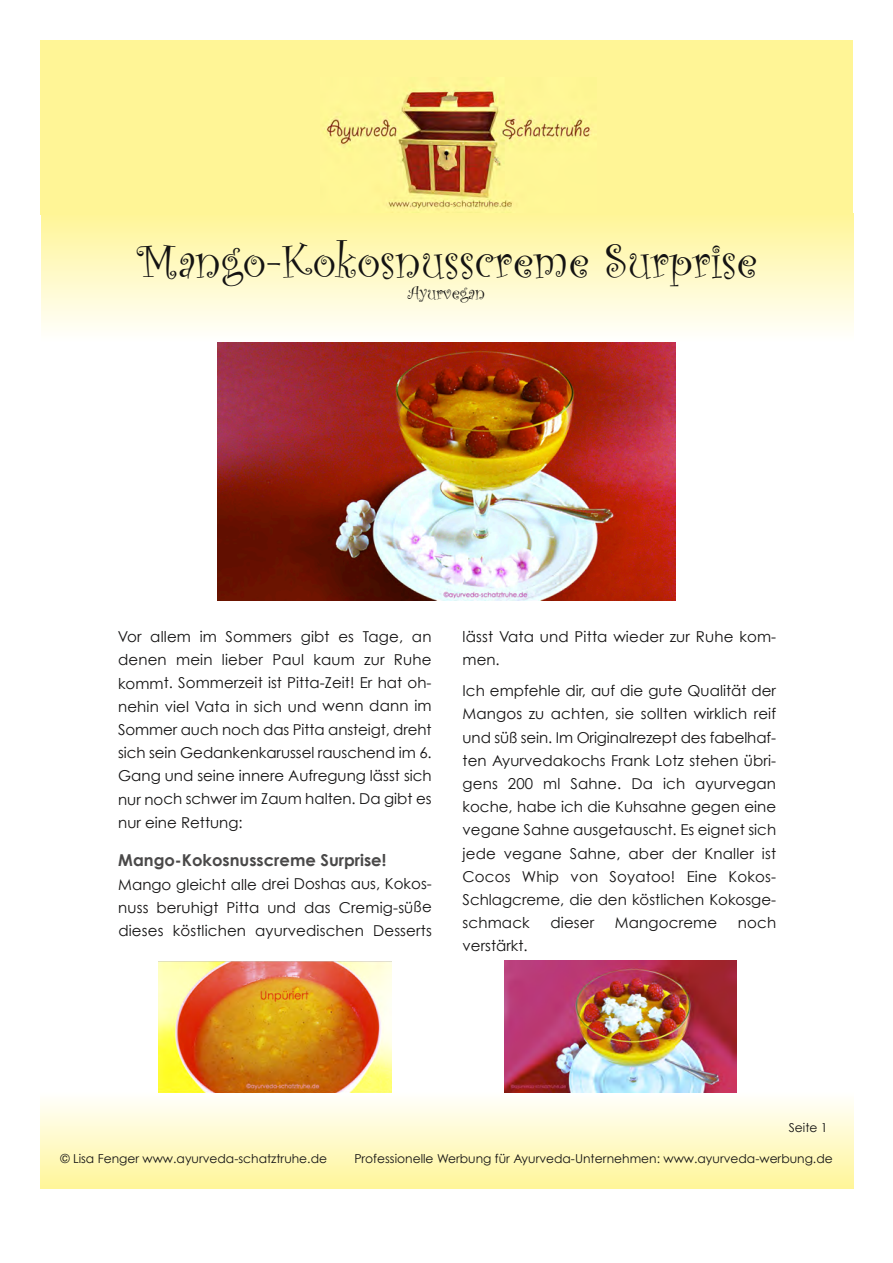
<style>
.page{position:relative;width:893px;height:1263px;background:#fff}
.page>*{position:absolute;margin:0;border:0;box-sizing:border-box;transform-origin:0 0}
.t1{font:49.2px "Curlz";color:#141313}
.t2{font:19.05px "Curlz";color:#141313}
.t3{font:700 16.35px "Century Gothic";color:#4a4949}
.t4{font:15px/23.2px "Century Gothic";letter-spacing:.01em;color:#141313;text-align:justify}
.t5{font:12.3px "Century Gothic";color:#141313}
</style>
<div class="page">
<div style="left:40px;top:41px;width:812px;height:174px;background:#fff596"></div>
<img style="left:325px;top:88px;width:267px;height:121px">
<img style="left:217px;top:343px;width:458px;height:258px">
<img style="left:159px;top:961px;width:232px;height:132px">
<img style="left:504px;top:961px;width:232px;height:131px">
<h1 class="t1" style="left:137px;top:227px;width:622px">Mango-Kokosnusscreme Surprise</h1>
<p class="t2" style="left:408px;top:279px;width:79px">Ayurvegan</p>
<p class="t4" style="left:118px;top:624px;width:315px">Vor allem im Sommers gibt es Tage, an denen mein lieber Paul kaum zur Ruhe kommt. Sommerzeit ist Pitta-Zeit! Er hat oh&shy;nehin viel Vata in sich und wenn dann im Sommer auch noch das Pitta ansteigt, dreht sich sein Gedankenkarussel rauschend im 6.<br>Gang und seine innere Aufregung lässt sich nur noch schwer im Zaum halten. Da gibt es nur eine Rettung:</p>
<p class="t3" style="left:118px;top:850px;width:270px">Mango-Kokosnusscreme Surprise!</p>
<p class="t4" style="left:118px;top:872px;width:315px">Mango gleicht alle drei Doshas aus, Kokos&shy;nuss beruhigt Pitta und das Cremig-süße dieses köstlichen ayurvedischen Desserts</p>
<p class="t4" style="left:462px;top:624px;width:315px">lässt Vata und Pitta wieder zur Ruhe kom&shy;men.</p>
<p class="t4" style="left:462px;top:679px;width:315px">Ich empfehle dir, auf die gute Qualität der Mangos zu achten, sie sollten wirklich reif und süß sein. Im Originalrezept des fabelhaf&shy;ten Ayurvedakochs Frank Lotz stehen übri&shy;gens 200 ml Sahne. Da ich ayurvegan koche, habe ich die Kuhsahne gegen eine vegane Sahne ausgetauscht. Es eignet sich jede vegane Sahne, aber der Knaller ist Cocos Whip von Soyatoo! Eine Kokos-Schlagcreme, die den köstlichen Kokosge&shy;schmack</p>
<p class="t4" style="left:550px;top:911px;width:45px">dieser</p>
<p class="t4" style="left:615px;top:911px;width:104px">Mangocreme</p>
<p class="t4" style="left:737px;top:911px;width:40px">noch</p>
<p class="t4" style="left:462px;top:934px;width:67px">verstärkt.</p>
<p class="t5" style="left:788px;top:1120px;width:40px">Seite 1</p>
<p class="t5" style="left:60px;top:1151px;width:268px">© Lisa Fenger www.ayurveda-schatztruhe.de</p>
<p class="t5" style="left:354px;top:1151px;width:480px">Professionelle Werbung für Ayurveda-Unternehmen: www.ayurveda-werbung.de</p>
</div>
